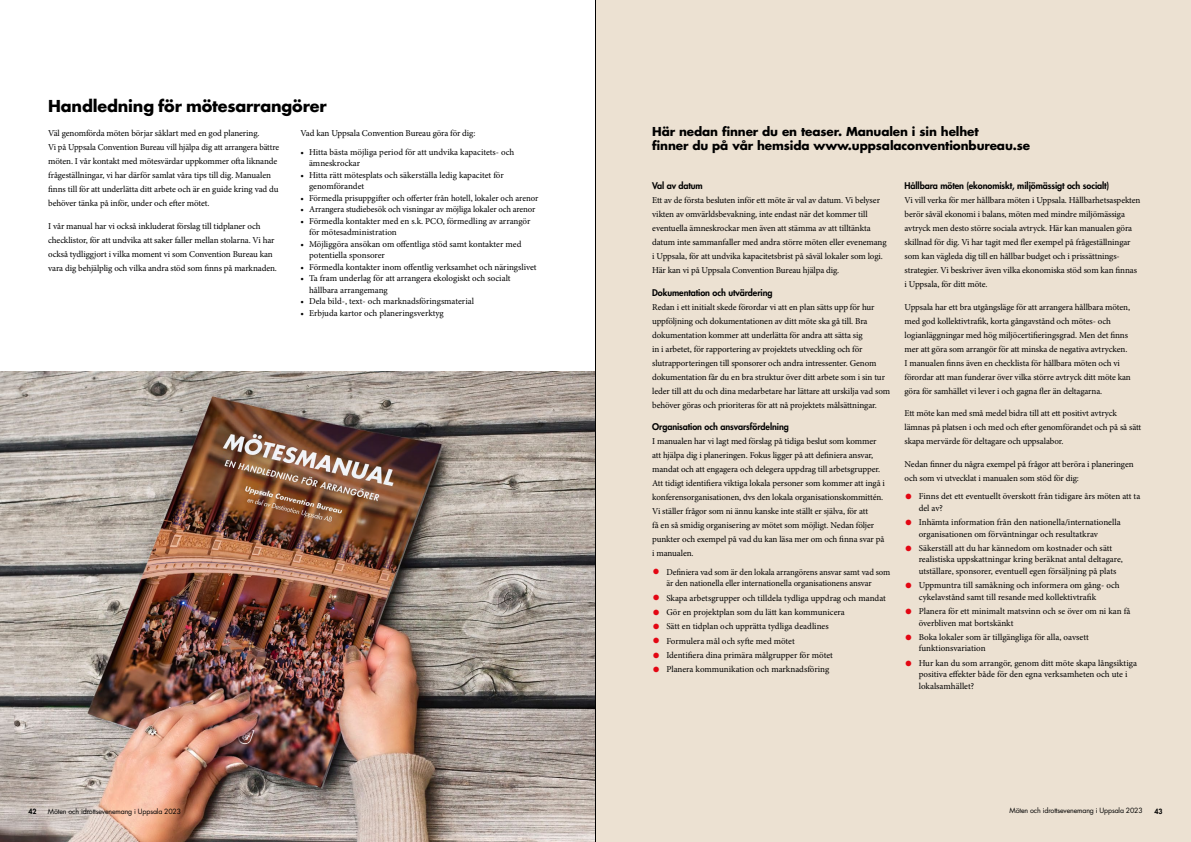
<style>
.page{position:relative;width:1191px;height:842px;background:#fff}
.page>*{position:absolute;margin:0;border:0;box-sizing:border-box;transform-origin:0 0}
.t1{font:700 16px "Futura Std";letter-spacing:-.01em;color:#000}
.t2{font:700 12px/14px "Futura Std";letter-spacing:-.01em;color:#000}
.t3{font:9px/14px "Minion Pro";letter-spacing:-.01em;color:#000}
.t4{font:800 9px "Futura Std";letter-spacing:-.01em;color:#000}
.t5{font:7px "Futura Std";letter-spacing:-.02em;color:#000}
.t6{font:800 7px "Futura Std";color:#000}
.s1{font-size:21px;color:#e30613}
</style>
<div class="page">
<div style="left:595px;top:0;width:596px;height:842px;background:#ece1d2"></div>
<img style="left:0;top:371px;width:595px;height:471px">
<hr style="left:595px;top:0;width:1px;height:842px;background:#000">
<h1 class="t1" style="left:48px;top:96px;width:280px">Handledning för mötesarrangörer</h1>
<p class="t3" style="left:48px;top:126px;width:232px">Väl genomförda möten börjar såklart med en god planering.<br>Vi på Uppsala Convention Bureau vill hjälpa dig att arrangera bättre möten. I vår kontakt med mötesvärdar uppkommer ofta liknande frågeställningar, vi har därför samlat våra tips till dig. Manualen finns till för att underlätta ditt arbete och är en guide kring vad du behöver tänka på inför, under och efter mötet.</p>
<p class="t3" style="left:48px;top:219px;width:230px">I vår manual har vi också inkluderat förslag till tidplaner och checklistor, för att undvika att saker faller mellan stolarna. Vi har också tydliggjort i vilka moment vi som Convention Bureau kan vara dig behjälplig och vilka andra stöd som finns på marknaden.</p>
<p class="t3" style="left:300px;top:126px;width:176px">Vad kan Uppsala Convention Bureau göra för dig:</p>
<p class="t3" style="left:309px;top:146px;width:207px;line-height:11.5px;text-indent:-9px">• Hitta bästa möjliga period för att undvika kapacitets- och ämneskrockar</p>
<p class="t3" style="left:309px;top:169px;width:196px;line-height:11.5px;text-indent:-9px">• Hitta rätt mötesplats och säkerställa ledig kapacitet för genomförandet</p>
<p class="t3" style="left:300px;top:191px;width:239px">• Förmedla prisuppgifter och offerter från hotell, lokaler och arenor</p>
<p class="t3" style="left:300px;top:202px;width:236px">• Arrangera studiebesök och visningar av möjliga lokaler och arenor</p>
<p class="t3" style="left:309px;top:215px;width:223px;line-height:11.5px;text-indent:-9px">• Förmedla kontakter med en s.k. PCO, förmedling av arrangör för mötesadministration</p>
<p class="t3" style="left:309px;top:238px;width:214px;line-height:11.5px;text-indent:-9px">• Möjliggöra ansökan om offentliga stöd samt kontakter med potentiella sponsorer</p>
<p class="t3" style="left:300px;top:260px;width:238px">• Förmedla kontakter inom offentlig verksamhet och näringslivet</p>
<p class="t3" style="left:309px;top:273px;width:203px;line-height:11.5px;text-indent:-9px">• Ta fram underlag för att arrangera ekologiskt och socialt hållbara arrangemang</p>
<p class="t3" style="left:300px;top:294px;width:175px">• Dela bild-, text- och marknadsföringsmaterial</p>
<p class="t3" style="left:300px;top:306px;width:145px">• Erbjuda kartor och planeringsverktyg</p>
<h2 class="t2" style="left:652px;top:124px;width:379px">Här nedan finner du en teaser. Manualen i sin helhet<br>finner du på vår hemsida www.uppsalaconventionbureau.se</h2>
<p class="t4" style="left:652px;top:180px;width:52px">Val av datum</p>
<p class="t3" style="left:652px;top:193px;width:236px">Ett av de första besluten inför ett möte är val av datum. Vi belyser vikten av omvärldsbevakning, inte endast när det kommer till eventuella ämneskrockar men även att stämma av att tilltänkta datum inte sammanfaller med andra större möten eller evenemang i Uppsala, för att undvika kapacitetsbrist på såväl lokaler som logi.<br>Här kan vi på Uppsala Convention Bureau hjälpa dig.</p>
<p class="t4" style="left:652px;top:287px;width:122px">Dokumentation och utvärdering</p>
<p class="t3" style="left:652px;top:300px;width:239px">Redan i ett initialt skede förordar vi att en plan sätts upp för hur uppföljning och dokumentationen av ditt möte ska gå till. Bra dokumentation kommer att underlätta för andra att sätta sig<br>in i arbetet, för rapportering av projektets utveckling och för slutrapporteringen till sponsorer och andra intressenter. Genom dokumentation får du en bra struktur över ditt arbete som i sin tur leder till att du och dina medarbetare har lättare att urskilja vad som behöver göras och prioriteras för att nå projektets målsättningar.</p>
<p class="t4" style="left:652px;top:421px;width:138px">Organisation och ansvarsfördelning</p>
<p class="t3" style="left:652px;top:434px;width:234px">I manualen har vi lagt med förslag på tidiga beslut som kommer att hjälpa dig i planeringen. Fokus ligger på att definiera ansvar, mandat och att engagera och delegera uppdrag till arbetsgrupper.<br>Att tidigt identifiera viktiga lokala personer som kommer att ingå i konferensorganisationen, dvs den lokala organisationskommittén.<br>Vi ställer frågor som ni ännu kanske inte ställt er själva, för att<br>få en så smidig organisering av mötet som möjligt. Nedan följer punkter och exempel på vad du kan läsa mer om och finna svar på i manualen.</p>
<p class="t3" style="left:652px;top:566px;width:240px;line-height:11.5px;text-align:center"><span class="s1">•</span> Definiera vad som är den lokala arrangörens ansvar samt vad som är den nationella eller internationella organisationens ansvar</p>
<p class="t3" style="left:652px;top:591px;width:235px"><span class="s1">•</span> Skapa arbetsgrupper och tilldela tydliga uppdrag och mandat</p>
<p class="t3" style="left:652px;top:605px;width:194px"><span class="s1">•</span> Gör en projektplan som du lätt kan kommunicera</p>
<p class="t3" style="left:652px;top:619px;width:178px"><span class="s1">•</span> Sätt en tidplan och upprätta tydliga deadlines</p>
<p class="t3" style="left:652px;top:634px;width:144px"><span class="s1">•</span> Formulera mål och syfte med mötet</p>
<p class="t3" style="left:652px;top:648px;width:182px"><span class="s1">•</span> Identifiera dina primära målgrupper för mötet</p>
<p class="t3" style="left:652px;top:662px;width:178px"><span class="s1">•</span> Planera kommunikation och marknadsföring</p>
<p class="t4" style="left:904px;top:180px;width:206px">Hållbara möten (ekonomiskt, miljömässigt och socialt)</p>
<p class="t3" style="left:904px;top:193px;width:237px">Vi vill verka för mer hållbara möten i Uppsala. Hållbarhetsaspekten berör såväl ekonomi i balans, möten med mindre miljömässiga avtryck men desto större sociala avtryck. Här kan manualen göra skillnad för dig. Vi har tagit med fler exempel på frågeställningar som kan vägleda dig till en hållbar budget och i prissättnings&shy;strategier. Vi beskriver även vilka ekonomiska stöd som kan finnas i Uppsala, för ditt möte.</p>
<p class="t3" style="left:904px;top:300px;width:228px">Uppsala har ett bra utgångsläge för att arrangera hållbara möten, med god kollektivtrafik, korta gångavstånd och mötes- och logianläggningar med hög miljöcertifieringsgrad. Men det finns mer att göra som arrangör för att minska de negativa avtrycken.<br>I manualen finns även en checklista för hållbara möten och vi förordar att man funderar över vilka större avtryck ditt möte kan göra för samhället vi lever i och gagna fler än deltagarna.</p>
<p class="t3" style="left:904px;top:406px;width:238px">Ett möte kan med små medel bidra till att ett positivt avtryck lämnas på platsen i och med och efter genomförandet och på så sätt skapa mervärde för deltagare och uppsalabor.</p>
<p class="t3" style="left:904px;top:457px;width:231px">Nedan finner du några exempel på frågor att beröra i planeringen och som vi utvecklat i manualen som stöd för dig:</p>
<p class="t3" style="left:918px;top:491px;width:223px;line-height:11.5px;text-indent:-14px"><span class="s1">•</span> Finns det ett eventuellt överskott från tidigare års möten att ta del av?</p>
<p class="t3" style="left:918px;top:516px;width:203px;line-height:11.5px;text-indent:-14px"><span class="s1">•</span> Inhämta information från den nationella/internationella organisationen om förväntningar och resultatkrav</p>
<p class="t3" style="left:918px;top:542px;width:205px;line-height:11.5px;text-indent:-14px"><span class="s1">•</span> Säkerställ att du har kännedom om kostnader och sätt realistiska uppskattningar kring beräknat antal deltagare, utställare, sponsorer, eventuell egen försäljning på plats</p>
<p class="t3" style="left:918px;top:580px;width:202px;line-height:11.5px;text-indent:-14px"><span class="s1">•</span> Uppmuntra till samåkning och informera om gång- och cykelavstånd samt till resande med kollektivtrafik</p>
<p class="t3" style="left:918px;top:605px;width:213px;line-height:11.5px;text-indent:-14px"><span class="s1">•</span> Planera för ett minimalt matsvinn och se över om ni kan få överbliven mat bortskänkt</p>
<p class="t3" style="left:918px;top:631px;width:171px;line-height:11.5px;text-indent:-14px"><span class="s1">•</span> Boka lokaler som är tillgängliga för alla, oavsett funktionsvariation</p>
<p class="t3" style="left:918px;top:657px;width:220px;line-height:11.5px;text-indent:-14px"><span class="s1">•</span> Hur kan du som arrangör, genom ditt möte skapa långsiktiga positiva effekter både för den egna verksamheten och ute i lokalsamhället?</p>
<p class="t6" style="left:28px;top:807px;width:10px">42</p>
<p class="t5" style="left:48px;top:806px;width:135px">Möten och idrottsevenemang i Uppsala 2023</p>
<p class="t5" style="left:1009px;top:806px;width:135px">Möten och idrottsevenemang i Uppsala 2023</p>
<p class="t6" style="left:1154px;top:806px;width:10px">43</p>
</div>
